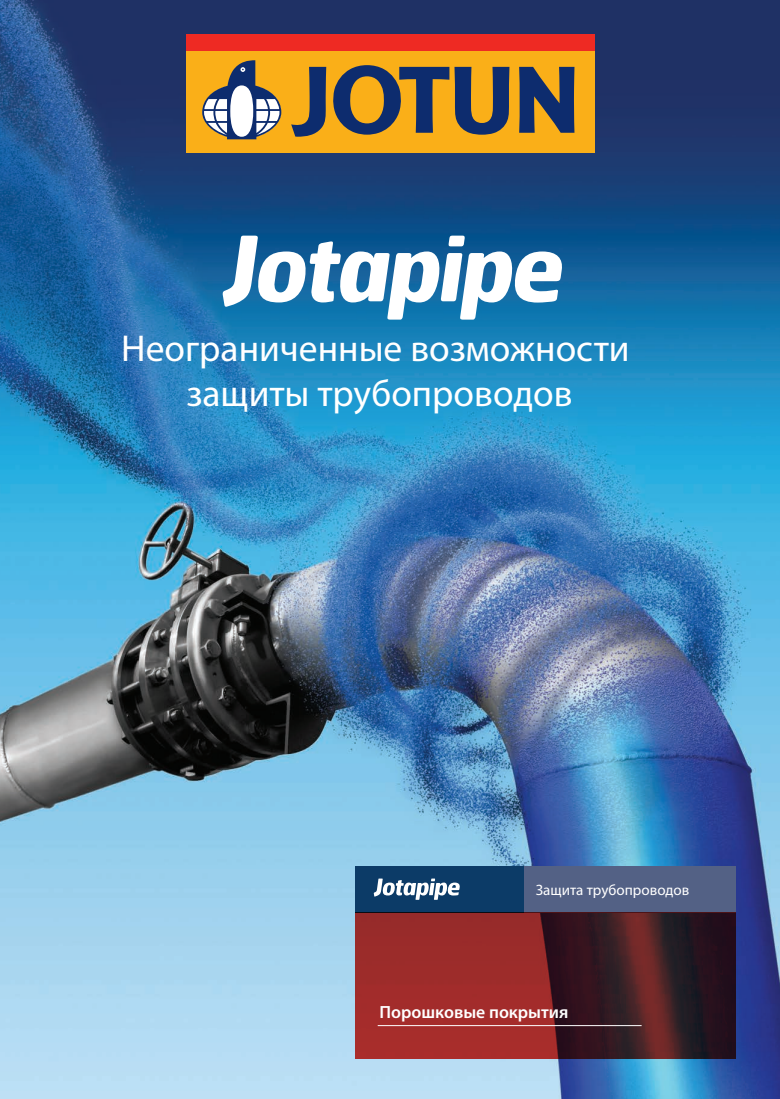
<style>
.page{position:relative;width:780px;height:1099px;background:#fff}
.page>*{position:absolute;margin:0;border:0;box-sizing:border-box;transform-origin:0 0}
.t1{font:37.5px/45px "Myriad Pro";color:#fff;text-align:center}
.t2{font:600 17.62px "Myriad Pro";color:#fff}
.t3{font:15px "Myriad Pro";color:#fff}
</style>
<div class="page">
<img style="left:0;top:0;width:780px;height:1098px">
<div style="left:523px;top:866px;width:212px;height:46px;background:#536185"></div>
<div style="left:354px;top:866px;width:169px;height:46px;background:#0c3b67"></div>
<svg style="left:354px;top:912px;width:381px;height:147px;background:#6c2326"></svg>
<hr style="left:377px;top:1025px;width:264px;height:1px;background:#fff">
<div style="left:186px;top:50px;width:408px;height:102px;background:#faaf18"></div>
<div style="left:186px;top:34px;width:408px;height:16px;background:#ee2a23"></div>
<svg style="left:291px;top:67px;width:35px;height:70px"></svg>
<svg style="left:519px;top:67px;width:55px;height:66px"></svg>
<svg style="left:333px;top:65px;width:176px;height:70px"></svg>
<svg style="left:202px;top:60px;width:79px;height:79px"></svg>
<svg style="left:222px;top:236px;width:341px;height:83px"></svg>
<svg style="left:374px;top:878px;width:86px;height:21px"></svg>
<p class="t1" style="left:121px;top:325px;width:510px">Неограниченные возможности защиты трубопроводов</p>
<p class="t3" style="left:535px;top:880px;width:155px">Защита трубопроводов</p>
<p class="t2" style="left:379px;top:1000px;width:190px">Порошковые покрытия</p>
</div>
